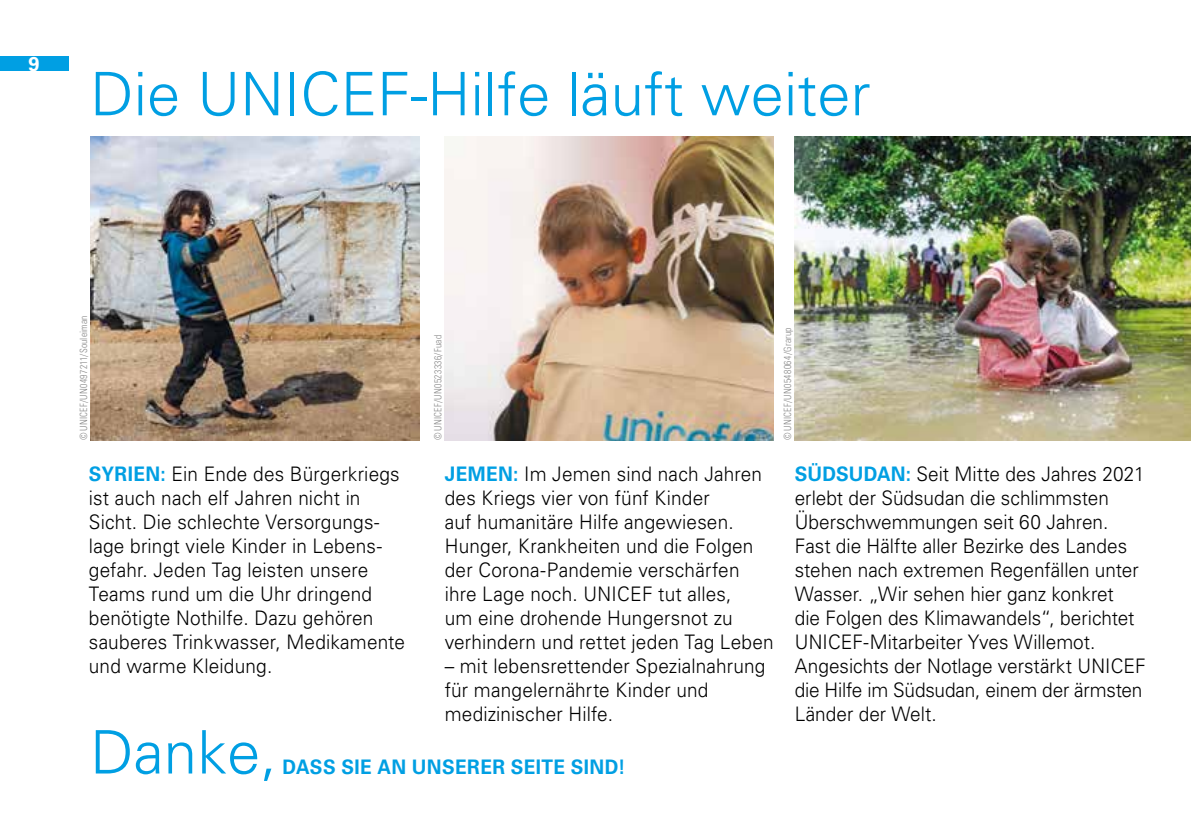
<style>
.page{position:relative;width:1191px;height:840px;background:#fff}
.page>*{position:absolute;margin:0;border:0;box-sizing:border-box;transform-origin:0 0}
.t1{font:300 60px "Univers LT Std";color:#009fe3}
.t2{font:300 20px/24px "Univers LT Std";letter-spacing:.005em;color:#000;scale:.95 1}
.t3{font:700 20px "Univers LT Std";letter-spacing:.02em;color:#009fe3;scale:.95 1}
.t4{font:700 20px "Univers LT Std";color:#fff}
.t5{font:300 condensed 10px "Univers LT Std";letter-spacing:.03em;color:#878787;scale:.95 1}
.s1{font-weight:700;color:#009fe3}
</style>
<div class="page">
<div style="left:0;top:57px;width:68px;height:14px;background:#009fe3"></div>
<img style="left:90px;top:137px;width:329px;height:303px">
<img style="left:445px;top:137px;width:328px;height:303px">
<img style="left:794px;top:137px;width:397px;height:303px">
<p class="t4" style="left:28px;top:52px;width:13px">9</p>
<h1 class="t1" style="left:90px;top:58px;width:782px">Die UNICEF-Hilfe läuft weiter</h1>
<p class="t5" style="left:78px;top:440px;width:133px;rotate:-90deg">© UNICEF/UN0497211/Souleiman</p>
<p class="t2" style="left:89px;top:461px;width:334px"><span class="s1">SYRIEN:</span> Ein Ende des Bürgerkriegs ist auch nach elf Jahren nicht in<br>Sicht. Die schlechte Versorgungs&shy;lage bringt viele Kinder in Lebens&shy;gefahr. Jeden Tag leisten unsere<br>Teams rund um die Uhr dringend benötigte Nothilfe. Dazu gehören sauberes Trinkwasser, Medikamente und warme Kleidung.</p>
<p class="t5" style="left:432px;top:440px;width:112px;rotate:-90deg">© UNICEF/UN0523336/Fuad</p>
<p class="t5" style="left:781px;top:440px;width:120px;rotate:-90deg">© UNICEF/UN0548064/Grarup</p>
<p class="t2" style="left:445px;top:461px;width:348px"><span class="s1">JEMEN:</span> Im Jemen sind nach Jahren des Kriegs vier von fünf Kinder<br>auf humanitäre Hilfe angewiesen.<br>Hunger, Krankheiten und die Folgen der Corona-Pandemie verschärfen ihre Lage noch. UNICEF tut alles,<br>um eine drohende Hungersnot zu verhindern und rettet jeden Tag Leben</p>
<p class="t2" style="left:445px;top:653px;width:339px">– mit lebensrettender Spezialnahrung für mangelernährte Kinder und medizinischer Hilfe.</p>
<p class="t2" style="left:794px;top:461px;width:371px"><span class="s1">SÜDSUDAN:</span> Seit Mitte des Jahres 2021 erlebt der Südsudan die schlimmsten Überschwemmungen seit 60 Jahren.<br>Fast die Hälfte aller Bezirke des Landes stehen nach extremen Regenfällen unter Wasser. „Wir sehen hier ganz konkret<br>die Folgen des Klimawandels“, berichtet UNICEF-Mitarbeiter Yves Willemot.<br>Angesichts der Notlage verstärkt UNICEF die Hilfe im Südsudan, einem der ärmsten Länder der Welt.</p>
<h1 class="t1" style="left:90px;top:715px;width:188px">Danke,</h1>
<p class="t3" style="left:282px;top:754px;width:362px">DASS SIE AN UNSERER SEITE SIND!</p>
</div>
